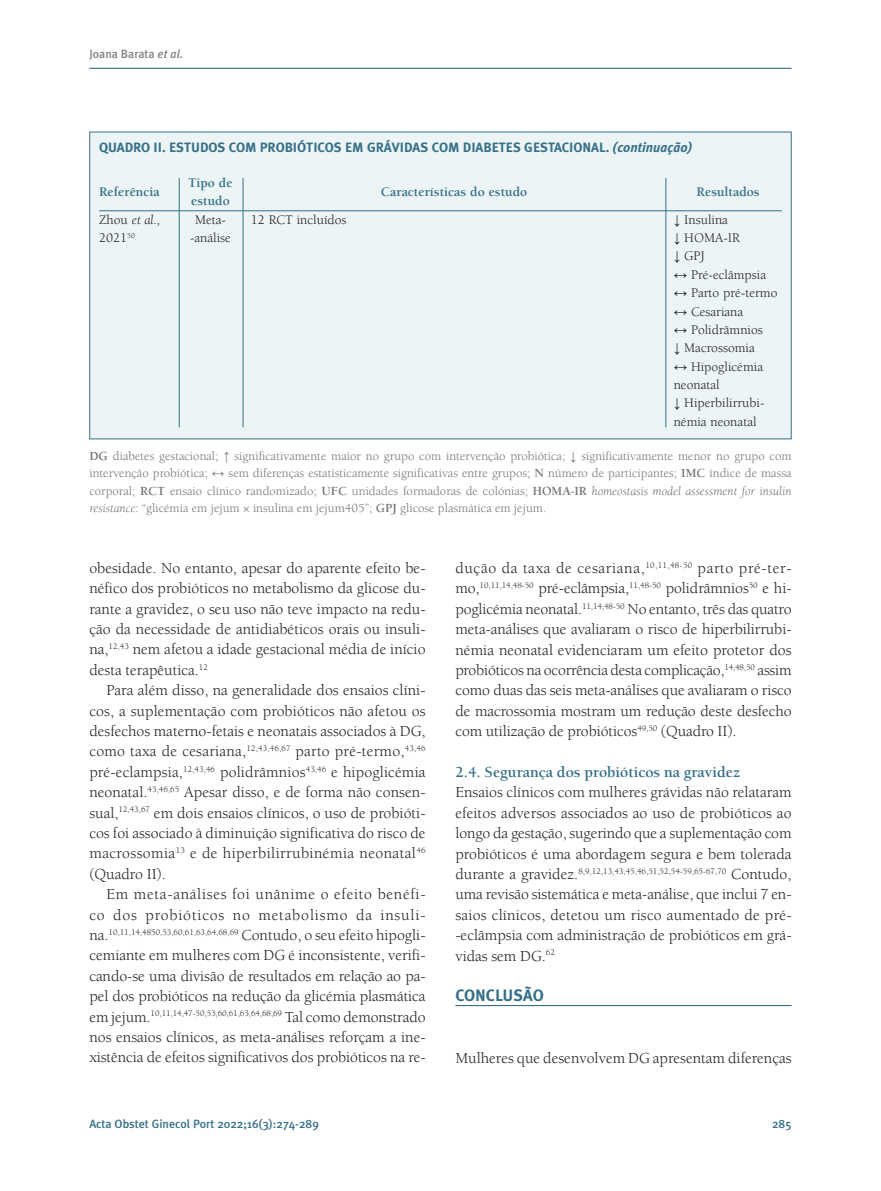
<style>
.page{position:relative;width:881px;height:1191px;background:#fff}
.page>*{position:absolute;margin:0;border:0;box-sizing:border-box;transform-origin:0 0}
.t1{font:700 16.5px "Meta Plus";color:#367087}
.t2{font:15.75px/20.4px "Berkeley";color:#231f20;text-align:justify}
.t3{font:15.75px/20.4px "Berkeley";letter-spacing:.045em;color:#231f20;text-align:right}
.t4{font:700 15.75px "Berkeley";color:#367087}
.t5{font:13.5px/18.3px "Berkeley";color:#231f20}
.t6{font:700 13.5px "Meta Plus";color:#367087}
.t7{font:700 13.5px "Berkeley";color:#367087}
.t8{font:italic 13.5px "Berkeley";color:#231f20}
.t9{font:12.75px/17.2px "Berkeley";color:#777574;text-align:justify}
.t10{font:500 12px "Meta Plus";color:#367087}
.t11{font:500 12px "Meta Plus";color:#808285}
.t12{font:8.7px "Berkeley";color:#231f20}
.s1{font-style:italic}
.s2{font-style:normal}
.s3{font-family:"Arial"}
.s4{font-weight:700}
.s5{font-size:15.75px}
</style>
<div class="page">
<hr style="left:455px;top:1005px;width:336px;height:1px;background:#367087">
<hr style="left:89px;top:68px;width:702px;height:1px;background:#367087">
<div style="left:90px;top:132px;width:700px;height:306px;background:#ecf4f6"></div>
<hr style="left:99px;top:210px;width:682px;height:1px;background:#367087">
<hr style="left:179px;top:178px;width:1px;height:249px;background:#367087">
<hr style="left:243px;top:178px;width:1px;height:249px;background:#367087">
<hr style="left:665px;top:178px;width:1px;height:249px;background:#367087">
<p class="t11" style="left:89px;top:47px;width:95px">Joana Barata <span class="s1">et al.</span></p>
<p class="t6" style="left:99px;top:139px;width:594px">QUADRO II. ESTUDOS COM PROBIÓTICOS EM GRÁVIDAS COM DIABETES GESTACIONAL. <span class="s1">(continuação)</span></p>
<p class="t7" style="left:99px;top:186px;width:62px">Referência</p>
<p class="t7" style="left:188px;top:177px;width:46px">Tipo de</p>
<p class="t7" style="left:380px;top:186px;width:148px">Características do estudo</p>
<p class="t7" style="left:696px;top:186px;width:65px">Resultados</p>
<p class="t7" style="left:191px;top:196px;width:40px">estudo</p>
<p class="t8" style="left:99px;top:214px;width:63px"><span class="s2">Zhou</span> et al.,</p>
<p class="t5" style="left:195px;top:211px;width:32px">Meta-</p>
<p class="t5" style="left:251px;top:211px;width:97px">12 RCT incluídos</p>
<p class="t5" style="left:673px;top:211px;width:56px"><span class="s3">↓</span> Insulina</p>
<p class="t5" style="left:99px;top:230px;width:37px">2021<sup>50</sup></p>
<p class="t5" style="left:190px;top:230px;width:42px">-análise</p>
<p class="t5" style="left:673px;top:230px;width:105px"><span class="s3">↓</span> HOMA-IR<br><span class="s3">↓</span> GPJ<br><span class="s3">↔</span> Pré-eclâmpsia <span class="s3">↔</span> Parto pré-termo <span class="s3">↔</span> Cesariana<br><span class="s3">↔</span> Polidrâmnios<br><span class="s3">↓</span> Macrossomia<br><span class="s3">↔</span> Hipoglicémia neonatal<br><span class="s3">↓</span> Hiperbilirrubi&shy;némia neonatal</p>
<p class="t9" style="left:89px;top:448px;width:703px"><span class="s4">DG</span> diabetes gestacional; <span class="s3">↑</span> significativamente maior no grupo com intervenção probiótica; <span class="s3">↓</span> significativamente menor no grupo com intervenção probiótica; <span class="s3">↔</span> sem diferenças estatisticamente significativas entre grupos; <span class="s4">N</span> número de participantes; <span class="s4">IMC</span> índice de massa corporal; <span class="s4">RCT</span> ensaio clínico randomizado; <span class="s4">UFC</span> unidades formadoras de colónias; <span class="s4">HOMA-IR</span> <span class="s1">homeostasis model assessment for insulin resistance:</span> “glicémia em jejum × insulina em jejum405”; <span class="s4">GPJ</span> glicose plasmática em jejum.</p>
<p class="t2" style="left:89px;top:559px;width:337px">obesidade. No entanto, apesar do aparente efeito be&shy;néfico dos probióticos no metabolismo da glicose du&shy;rante a gravidez, o seu uso não teve impacto na redu&shy;ção da necessidade de antidiabéticos orais ou insuli&shy;na,<sup>12,43</sup> nem afetou a idade gestacional média de início desta terapêutica.<sup>12</sup></p>
<p class="t2" style="left:89px;top:681px;width:337px;text-indent:17px">Para além disso, na generalidade dos ensaios clíni&shy;cos, a suplementação com probióticos não afetou os desfechos materno-fetais e neonatais associados à DG, como taxa de cesariana,<sup>12,43,46,67</sup> parto pré-termo,<sup>43,46 </sup>pré-eclampsia,<sup>12,43,46</sup> polidrâmnios<sup>43,46</sup> e hipoglicémia neonatal.<sup>43,46,65</sup> Apesar disso, e de forma não consen&shy;sual,<sup>12,43,67</sup> em dois ensaios clínicos, o uso de probióti&shy;cos foi associado à diminuição significativa do risco de macrossomia<sup>13</sup> e de hiperbilirrubinémia neonatal<sup>46 </sup>(Quadro II).</p>
<p class="t3" style="left:89px;top:885px;width:337px">Em meta-análises foi unânime o efeito benéfi&shy;co dos probióticos no metabolismo da insuli-</p>
<p class="t12" style="left:89px;top:928px;width:337px"><span class="s5">na.</span>10,11,14,4850,53,60,61,63,64,68,69 <span class="s5">Contudo, o seu efeito hipogli-</span></p>
<p class="t2" style="left:89px;top:946px;width:337px">cemiante em mulheres com DG é inconsistente, verifi&shy;cando-se uma divisão de resultados em relação ao pa&shy;pel dos probióticos na redução da glicémia plasmática</p>
<p class="t12" style="left:89px;top:1010px;width:337px"><span class="s5">em jejum.</span>10,11,14,47-50,53,60,61,63,64,68,69 <span class="s5">Tal como demonstrado</span></p>
<p class="t2" style="left:89px;top:1028px;width:337px">nos ensaios clínicos, as meta-análises reforçam a ine&shy;xistência de efeitos significativos dos probióticos na re-</p>
<p class="t2" style="left:455px;top:559px;width:337px">dução da taxa de cesariana,<sup>10,11,48-50</sup> parto pré-ter&shy;mo,<sup>10,11,14,48-50</sup> pré-eclâmpsia,<sup>11,48-50</sup> polidrâmnios<sup>50</sup> e hi&shy;poglicémia neonatal.<sup>11,14,48-50</sup> No entanto, três das quatro meta-análises que avaliaram o risco de hiperbilirrubi&shy;némia neonatal evidenciaram um efeito protetor dos probióticos na ocorrência desta complicação,<sup>14,48,50</sup> assim como duas das seis meta-análises que avaliaram o risco de macrossomia mostram um redução deste desfecho com utilização de probióticos<sup>49,50</sup> (Quadro II).</p>
<p class="t4" style="left:455px;top:766px;width:286px">2.4. Segurança dos probióticos na gravidez</p>
<p class="t2" style="left:455px;top:783px;width:337px">Ensaios clínicos com mulheres grávidas não relataram efeitos adversos associados ao uso de probióticos ao longo da gestação, sugerindo que a suplementação com probióticos é uma abordagem segura e bem tolerada</p>
<p class="t12" style="left:455px;top:867px;width:337px"><span class="s5">durante a gravidez.</span>8,9,12,13,43,45,46,51,52,54-59,65-67,70 <span class="s5">Contudo,</span></p>
<p class="t2" style="left:455px;top:885px;width:337px">uma revisão sistemática e meta-análise, que inclui 7 en&shy;saios clínicos, detetou um risco aumentado de pré--eclâmpsia com administração de probióticos em grá&shy;vidas sem DG.<sup>62</sup></p>
<p class="t1" style="left:455px;top:986px;width:90px">CONCLUSÃO</p>
<p class="t2" style="left:455px;top:1048px;width:337px">Mulheres que desenvolvem DG apresentam diferenças</p>
<p class="t10" style="left:89px;top:1117px;width:231px">Acta Obstet Ginecol Port 2022;16(3):274-289</p>
<p class="t10" style="left:771px;top:1117px;width:21px">285</p>
</div>
